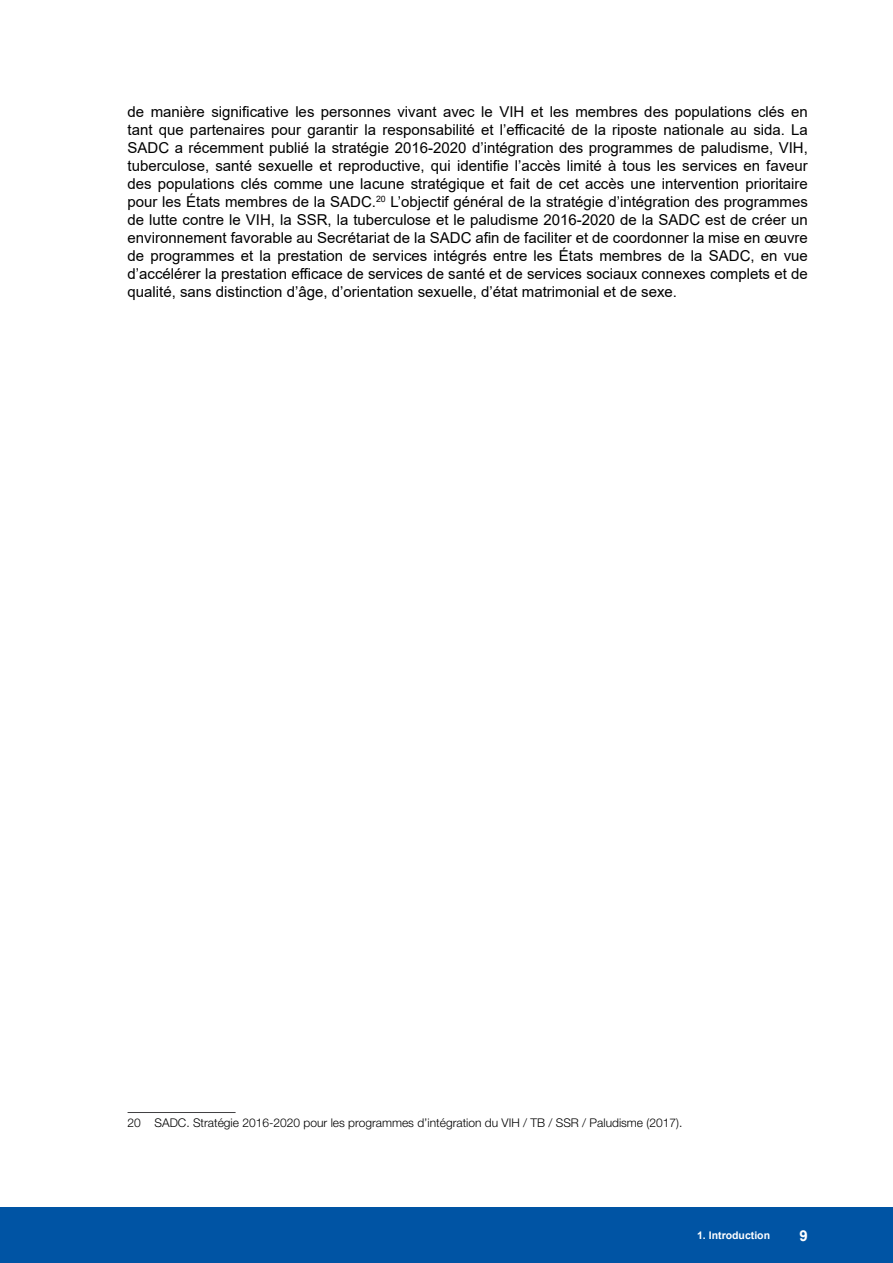
<style>
.page{position:relative;width:893px;height:1263px;background:#fff}
.page>*{position:absolute;margin:0;border:0;box-sizing:border-box;transform-origin:0 0}
.t1{font:15px/18px "Arial";color:#000;text-align:justify}
.t2{font:700 15px "Arial";color:#fff}
.t3{font:300 12px "Helvetica Neue LT Std";color:#000}
.t4{font:700 10.5px "Arial";color:#fff}
</style>
<div class="page">
<div style="left:0;top:1207px;width:893px;height:56px;background:#0054a4"></div>
<hr style="left:128px;top:1112px;width:108px;height:1px;background:#414042">
<p class="t1" style="left:128px;top:103px;width:682px">de manière significative les personnes vivant avec le VIH et les membres des populations clés en tant que partenaires pour garantir la responsabilité et l’efficacité de la riposte nationale au sida. La SADC a récemment publié la stratégie 2016-2020 d’intégration des programmes de paludisme, VIH, tuberculose, santé sexuelle et reproductive, qui identifie l’accès limité à tous les services en faveur des populations clés comme une lacune stratégique et fait de cet accès une intervention prioritaire pour les États membres de la SADC.<sup>20</sup> L’objectif général de la stratégie d’intégration des programmes de lutte contre le VIH, la SSR, la tuberculose et le paludisme 2016-2020 de la SADC est de créer un environnement favorable au Secrétariat de la SADC afin de faciliter et de coordonner la mise en œuvre de programmes et la prestation de services intégrés entre les États membres de la SADC, en vue d’accélérer la prestation efficace de services de santé et de services sociaux connexes complets et de qualité, sans distinction d’âge, d’orientation sexuelle, d’état matrimonial et de sexe.</p>
<p class="t3" style="left:128px;top:1115px;width:556px">20 SADC. Stratégie 2016-2020 pour les programmes d’intégration du VIH / TB / SSR / Paludisme (2017).</p>
<p class="t4" style="left:697px;top:1228px;width:74px">1. Introduction</p>
<p class="t2" style="left:800px;top:1225px;width:10px">9</p>
</div>
